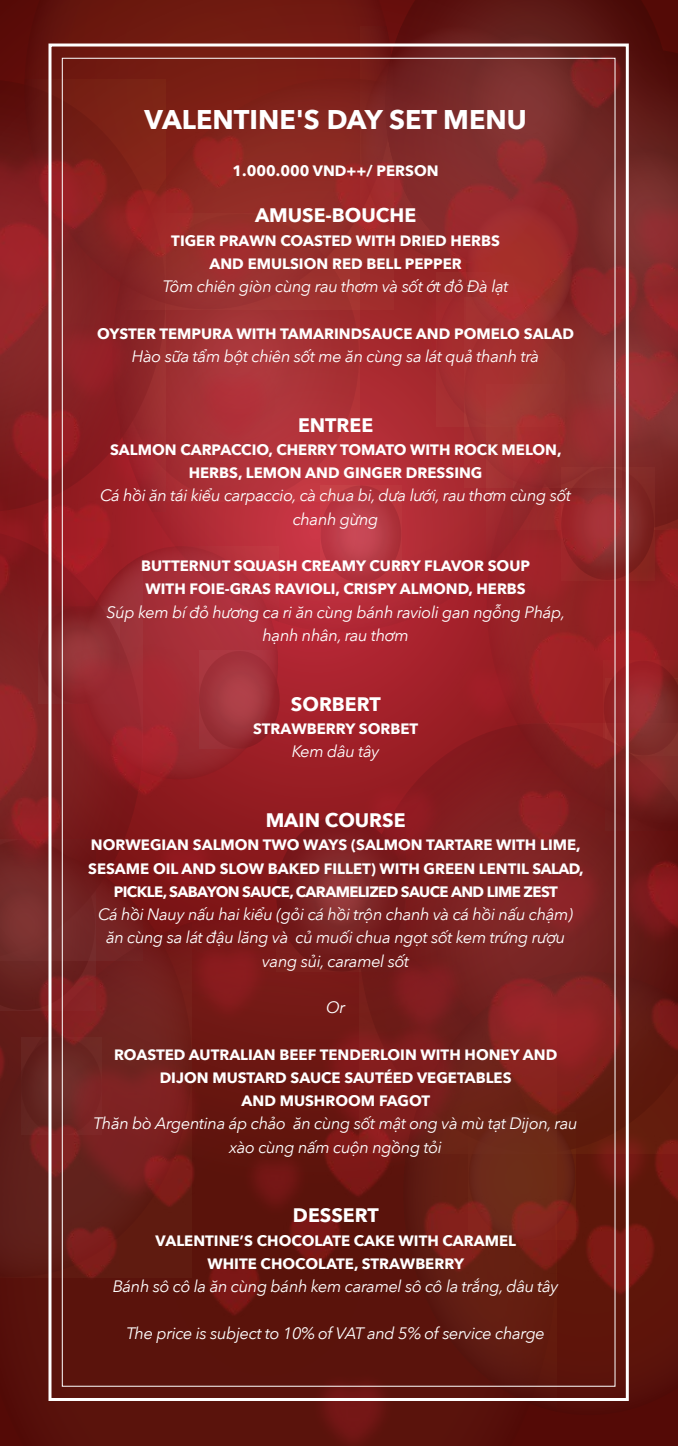
<style>
.page{position:relative;width:678px;height:1446px;background:#fff}
.page>*{position:absolute;margin:0;border:0;box-sizing:border-box;transform-origin:0 0}
.t1{font:700 27px "Avenir Next";color:#fff}
.t2{font:700 19.5px "Avenir Next";color:#fff}
.t3{font:italic 16.5px/23.2px "Avenir Next";letter-spacing:-.025em;color:#fff;text-align:center}
.t4{font:700 15px/23.2px "Avenir Next";color:#fff;text-align:center}
</style>
<div class="page">
<img style="left:0;top:1368px;width:678px;height:77px">
<img style="left:0;top:2px;width:678px;height:1366px">
<h1 class="t1" style="left:145px;top:96px;width:384px">VALENTINE'S DAY SET MENU</h1>
<p class="t4" style="left:233px;top:159px;width:208px">1.000.000 VND++/ PERSON</p>
<h2 class="t2" style="left:255px;top:199px;width:163px">AMUSE-BOUCHE</h2>
<p class="t4" style="left:171px;top:228px;width:330px">TIGER PRAWN COASTED WITH DRIED HERBS<br>AND EMULSION RED BELL PEPPER</p>
<p class="t3" style="left:163px;top:274px;width:347px">Tôm chiên giòn cùng rau thơm và sốt ớt đỏ Đà lạt</p>
<p class="t4" style="left:97px;top:321px;width:478px">OYSTER TEMPURA WITH TAMARINDSAUCE AND POMELO SALAD</p>
<p class="t3" style="left:132px;top:344px;width:409px">Hào sữa tẩm bột chiên sốt me ăn cùng sa lát quả thanh trà</p>
<h2 class="t2" style="left:298px;top:408px;width:77px">ENTREE</h2>
<p class="t4" style="left:110px;top:438px;width:453px">SALMON CARPACCIO, CHERRY TOMATO WITH ROCK MELON,<br>HERBS, LEMON AND GINGER DRESSING</p>
<p class="t3" style="left:100px;top:483px;width:473px">Cá hồi ăn tái kiểu carpaccio, cà chua bi, dưa lưới, rau thơm cùng sốt chanh gừng</p>
<p class="t4" style="left:141px;top:554px;width:390px;text-align:left">BUTTERNUT SQUASH CREAMY CURRY FLAVOR SOUP<br>WITH FOIE-GRAS RAVIOLI, CRISPY ALMOND, HERBS</p>
<p class="t3" style="left:106px;top:599px;width:460px">Súp kem bí đỏ hương ca ri ăn cùng bánh ravioli gan ngỗng Pháp, hạnh nhân, rau thơm</p>
<h2 class="t2" style="left:291px;top:687px;width:91px">SORBERT</h2>
<p class="t4" style="left:253px;top:717px;width:167px">STRAWBERRY SORBET</p>
<p class="t3" style="left:292px;top:739px;width:89px">Kem dâu tây</p>
<h2 class="t2" style="left:266px;top:803px;width:141px">MAIN COURSE</h2>
<p class="t4" style="left:88px;top:833px;width:497px">NORWEGIAN SALMON TWO WAYS (SALMON TARTARE WITH LIME,<br>SESAME OIL AND SLOW BAKED FILLET) WITH GREEN LENTIL SALAD,<br>PICKLE, SABAYON SAUCE, CARAMELIZED SAUCE AND LIME ZEST</p>
<p class="t3" style="left:98px;top:902px;width:477px">Cá hồi Nauy nấu hai kiểu (gỏi cá hồi trộn chanh và cá hồi nấu chậm) ăn cùng sa lát đậu lăng và củ muối chua ngọt sốt kem trứng rượu vang sủi, caramel sốt</p>
<p class="t3" style="left:326px;top:995px;width:21px">Or</p>
<p class="t4" style="left:114px;top:1042px;width:445px">ROASTED AUTRALIAN BEEF TENDERLOIN WITH HONEY AND<br>DIJON MUSTARD SAUCE SAUTÉED VEGETABLES<br>AND MUSHROOM FAGOT</p>
<p class="t3" style="left:94px;top:1111px;width:486px">Thăn bò Argentina áp chảo ăn cùng sốt mật ong và mù tạt Dijon, rau xào cùng nấm cuộn ngồng tỏi</p>
<h2 class="t2" style="left:293px;top:1198px;width:87px">DESSERT</h2>
<p class="t4" style="left:156px;top:1228px;width:362px">VALENTINE’S CHOCOLATE CAKE WITH CARAMEL<br>WHITE CHOCOLATE, STRAWBERRY</p>
<p class="t3" style="left:113px;top:1274px;width:447px">Bánh sô cô la ăn cùng bánh kem caramel sô cô la trắng, dâu tây</p>
<p class="t3" style="left:126px;top:1320px;width:420px">The price is subject to 10% of VAT and 5% of service charge</p>
</div>
